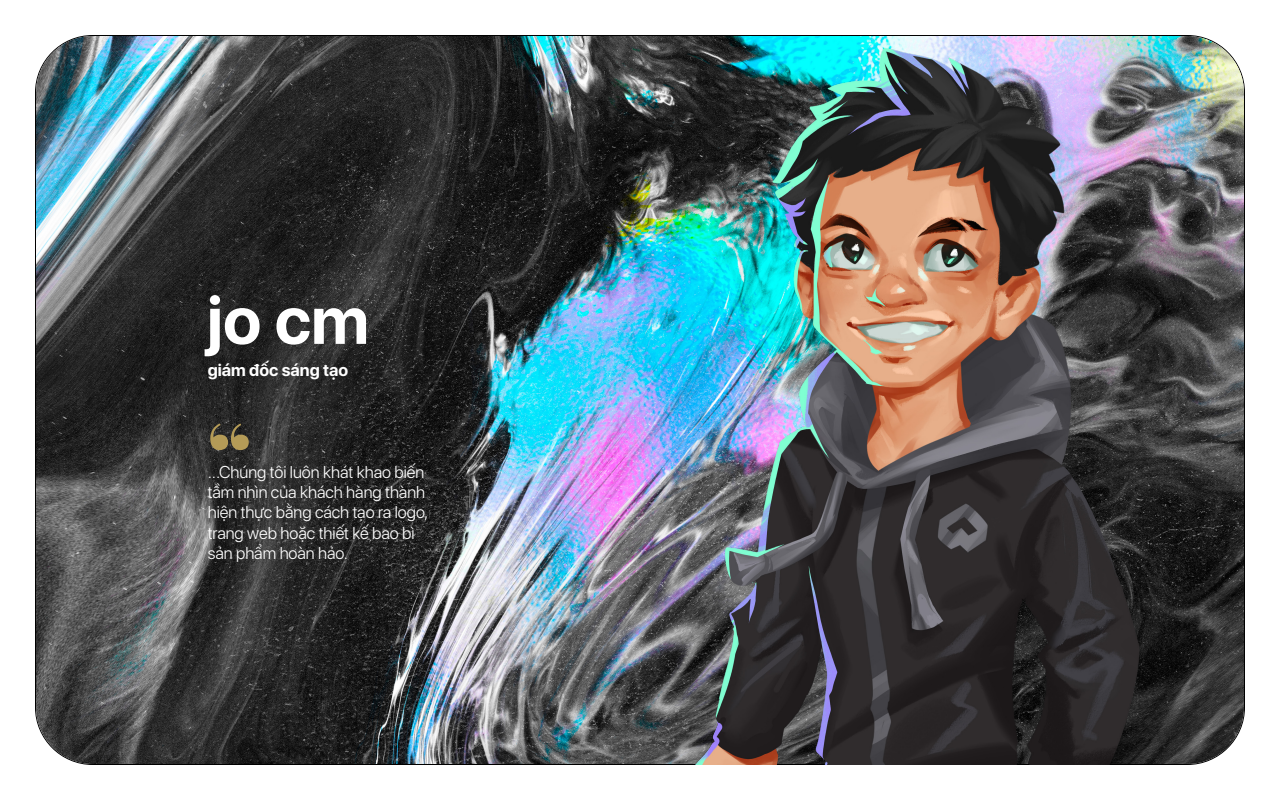
<style>
.page{position:relative;width:1280px;height:800px;background:#fff}
.page>*{position:absolute;margin:0;border:0;box-sizing:border-box;transform-origin:0 0}
.t1{font:90px "Playfair Display";color:#b49b57}
.t2{font:700 67px "SF Pro Display";color:#fff}
.t3{font:300 17px/20.4px "SF Pro Display";color:#fff}
.t4{font:700 17px "SF Pro Display";color:#fff}
</style>
<div class="page">
<img style="left:36px;top:36px;width:1208px;height:728px">
<img style="left:618px;top:35px;width:577px;height:730px">
<h2 class="t2" style="left:207px;top:282px;width:164px">jo cm</h2>
<p class="t4" style="left:208px;top:360px;width:142px">giám đốc sáng tạo</p>
<h1 class="t1" style="left:207px;top:385px;width:46px">“</h1>
<p class="t3" style="left:208px;top:462px;width:222px">...Chúng tôi luôn khát khao biến tầm nhìn của khách hàng thành hiện thực bằng cách tạo ra logo, trang web hoặc thiết kế bao bì sản phẩm hoàn hảo.</p>
</div>
